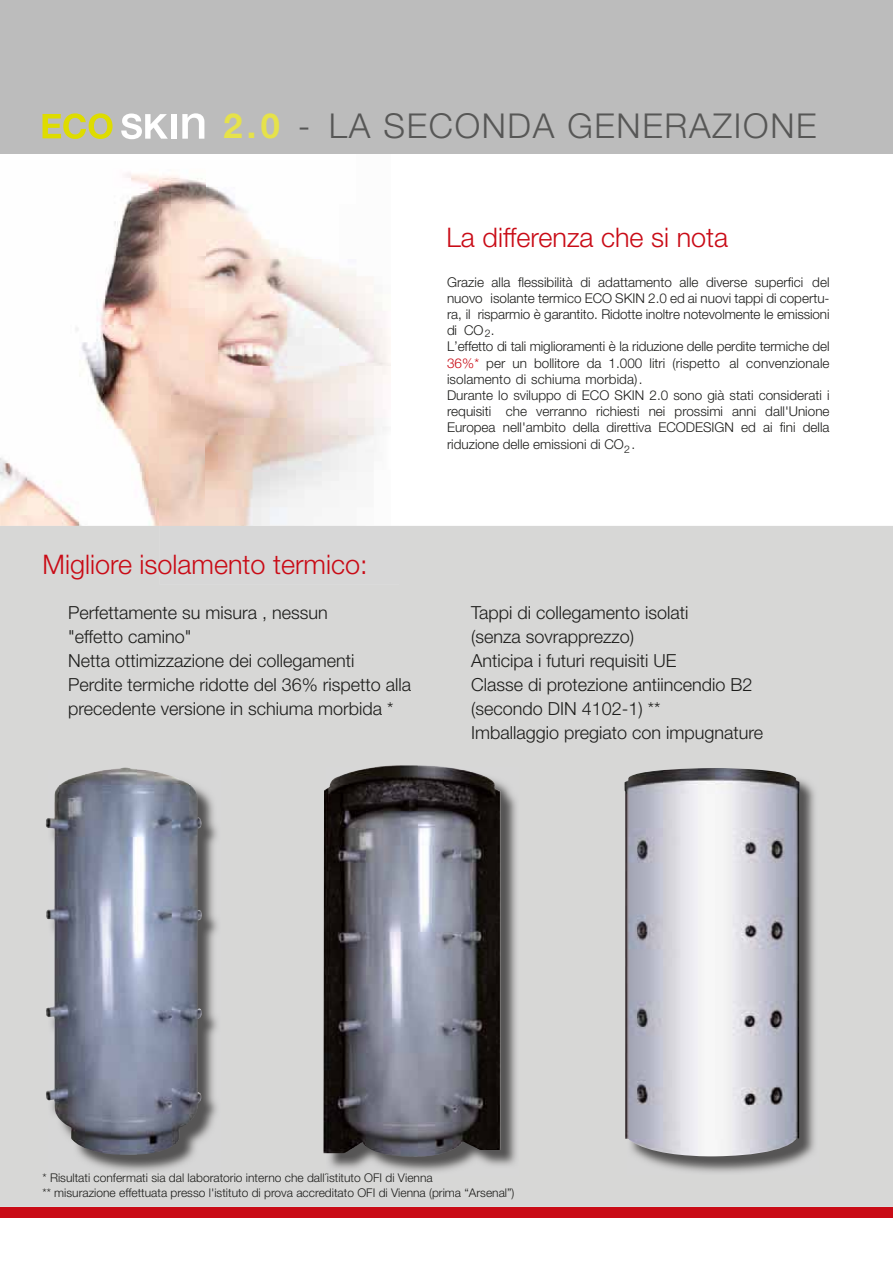
<style>
.page{position:relative;width:893px;height:1263px;background:#fff}
.page>*{position:absolute;margin:0;border:0;box-sizing:border-box;transform-origin:0 0}
.t1{font:300 34.35px "Helvetica Neue";letter-spacing:.05em;color:#575756}
.t2{font:300 27px "Helvetica Neue";color:#c90b16}
.t3{font:300 18px/24px "Helvetica Neue";color:#1d1d1b}
.t4{font:300 13.5px/16.2px "Helvetica Neue";color:#1d1d1b}
.t5{font:300 12px/15px "Helvetica Neue";color:#1d1d1b}
.t6{font:300 10.5px "Helvetica Neue";color:#1d1d1b}
.s1{font-weight:700;color:#e6e24a}
.s2{color:#c90b16}
</style>
<div class="page">
<img style="left:0;top:153px;width:160px;height:373px">
<div style="left:0;top:526px;width:893px;height:681px;background:#d7d7d6"></div>
<svg style="left:160px;top:153px;width:239px;height:432px"></svg>
<div style="left:0;top:1207px;width:893px;height:10px;background:#c90b16"></div>
<img style="left:326px;top:768px;width:192px;height:407px">
<img style="left:323px;top:765px;width:177px;height:392px">
<img style="left:48px;top:770px;width:172px;height:403px">
<img style="left:45px;top:767px;width:157px;height:388px">
<img style="left:627px;top:771px;width:191px;height:403px">
<img style="left:624px;top:768px;width:175px;height:388px">
<div style="left:0;top:0;width:893px;height:153px;background:#bcbcbc"></div>
<svg style="left:43px;top:113px;width:70px;height:26px"></svg>
<div style="left:171px;top:114px;width:6px;height:25px;background:#fff"></div>
<svg style="left:121px;top:113px;width:47px;height:26px"></svg>
<svg style="left:182px;top:113px;width:22px;height:26px"></svg>
<h1 class="t1" style="left:224px;top:98px;width:594px"><span class="s1">2.0</span> - LA SECONDA GENERAZIONE</h1>
<h2 class="t2" style="left:446px;top:216px;width:283px">La differenza che si nota</h2>
<p class="t4" style="left:447px;top:273px;width:384px">Grazie alla flessibilità di adattamento alle diverse superfici del nuovo isolante termico ECO SKIN 2.0 ed ai nuovi tappi di copertu&shy;ra, il risparmio è garantito. Ridotte inoltre notevolmente le emissioni di CO .<br>L’effetto di tali miglioramenti è la riduzione delle perdite termiche del <span class="s2">36%*</span> per un bollitore da 1.000 litri (rispetto al convenzionale isolamento di schiuma morbida).<br>Durante lo sviluppo di ECO SKIN 2.0 sono già stati considerati i requisiti che verranno richiesti nei prossimi anni dall'Unione Europea nell'ambito della direttiva ECODESIGN ed ai fini della riduzione delle emissioni di CO .</p>
<p class="t6" style="left:485px;top:325px;width:7px">2</p>
<p class="t6" style="left:624px;top:441px;width:7px">2</p>
<h2 class="t2" style="left:43px;top:543px;width:327px">Migliore isolamento termico:</h2>
<h3 class="t3" style="left:68px;top:600px;width:345px">Perfettamente su misura , nessun<br>"effetto camino"<br>Netta ottimizzazione dei collegamenti Perdite termiche ridotte del 36% rispetto alla precedente versione in schiuma morbida *</h3>
<h3 class="t3" style="left:471px;top:600px;width:294px">Tappi di collegamento isolati<br>(senza sovrapprezzo)<br>Anticipa i futuri requisiti UE<br>Classe di protezione antiincendio B2 (secondo DIN 4102-1) **<br>Imballaggio pregiato con impugnature</h3>
<p class="t5" style="left:43px;top:1170px;width:473px">* Risultati confermati sia dal laboratorio interno che dall´istituto OFI di Vienna<br>** misurazione effettuata presso l'istituto di prova accreditato OFI di Vienna (prima “Arsenal”)</p>
</div>
